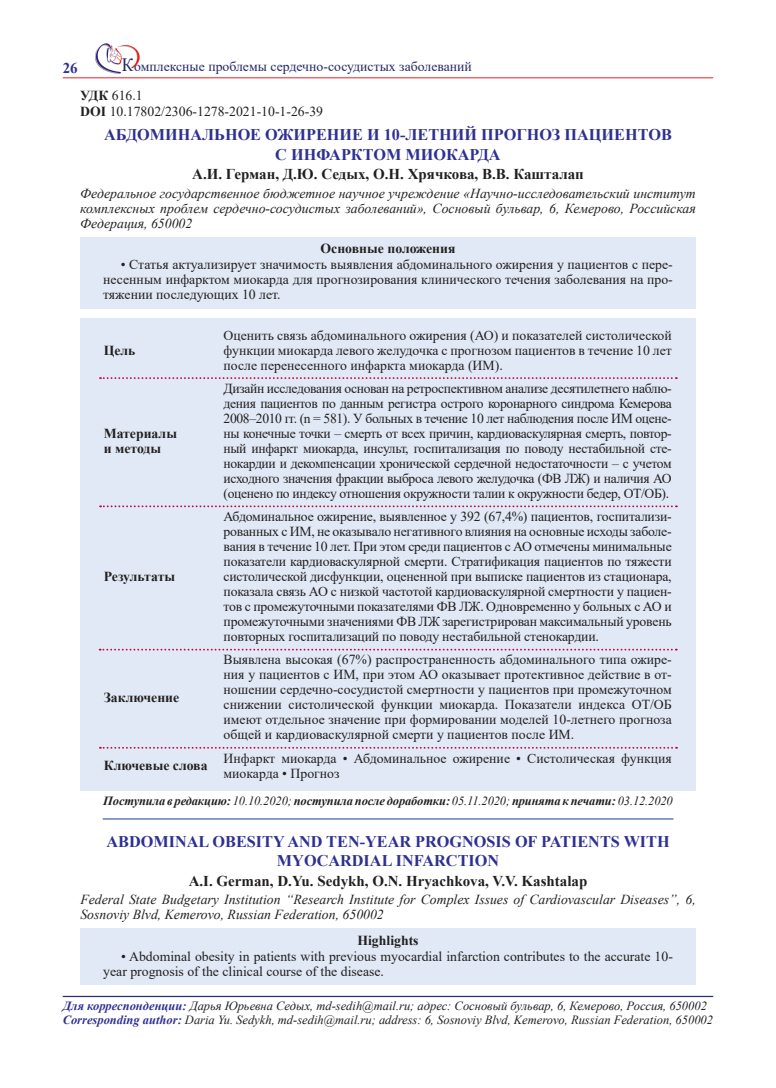
<style>
.page{position:relative;width:776px;height:1088px;background:#fff}
.page>*{position:absolute;margin:0;border:0;box-sizing:border-box;transform-origin:0 0}
.t1{font:700 16.25px/19.5px "Times New Roman";color:#2e3092;text-align:center}
.t2{font:700 15px "Times New Roman";color:#231f20}
.t3{font:700 15px "Times New Roman";color:#2e3092}
.t4{font:13.75px/15px "Times New Roman";color:#231f20;text-align:justify}
.t5{font:italic 13.75px/15px "Times New Roman";color:#231f20;text-align:justify}
.t6{font:700 13.75px/15px "Times New Roman";color:#231f20}
.t7{font:13.75px/29.1px "Times New Roman";color:#262966}
.t8{font:italic 12.5px/13.8px "Times New Roman";color:#231f20}
.t9{font:italic 700 12.5px "Times New Roman";letter-spacing:-.01em;color:#231f20}
.s1{font-size:18.75px}
.s2{font-weight:700;color:#231f20}
.s3{color:#231f20}
.s4{font-weight:700}
.s5{font-weight:400}
.s6{font-weight:700;color:#2e3092}
</style>
<div class="page">
<img style="left:96px;top:44px;width:43px;height:30px">
<hr style="left:63px;top:78px;width:650px;height:1px;background:#ee1d23">
<hr style="left:63px;top:996px;width:650px;height:1px;background:#283071">
<div style="left:80px;top:237px;width:616px;height:71px;background:#e0e9f5"></div>
<div style="left:80px;top:318px;width:616px;height:472px;background:#e0e9f5"></div>
<svg style="left:100px;top:377px;width:577px;height:2px"></svg>
<svg style="left:100px;top:505px;width:577px;height:2px"></svg>
<svg style="left:100px;top:649px;width:577px;height:1px"></svg>
<svg style="left:100px;top:747px;width:577px;height:2px"></svg>
<div style="left:80px;top:928px;width:616px;height:57px;background:#e0e9f5"></div>
<hr style="left:103px;top:819px;width:570px;height:1px;background:#0f3d8c">
<p class="t3" style="left:63px;top:57px;width:16px">26</p>
<p class="t7" style="left:80px;top:51px;width:393px;text-indent:42px"><span class="s1">К</span>омплексные проблемы сердечно-сосудистых заболеваний<br><span class="s2">УДК</span> <span class="s3">616.1</span></p>
<p class="t4" style="left:80px;top:103px;width:244px"><span class="s4">DOI</span> 10.17802/2306-1278-2021-10-1-26-39</p>
<p class="t1" style="left:104px;top:125px;width:569px">АБДОМИНАЛЬНОЕ ОЖИРЕНИЕ И 10-ЛЕТНИЙ ПРОГНОЗ ПАЦИЕНТОВ<br>С ИНФАРКТОМ МИОКАРДА</p>
<p class="t2" style="left:192px;top:163px;width:393px">А.И. Герман, Д.Ю. Седых, О.Н. Хрячкова, В.В. Кашталап</p>
<p class="t5" style="left:80px;top:185px;width:617px">Федеральное государственное бюджетное научное учреждение «Научно-исследовательский институт комплексных проблем сердечно-сосудистых заболеваний», Сосновый бульвар, 6, Кемерово, Российская Федерация, 650002</p>
<p class="t6" style="left:321px;top:241px;width:136px">Основные положения</p>
<p class="t4" style="left:103px;top:257px;width:571px;text-indent:18px">• Статья актуализирует значимость выявления абдоминального ожирения у пациентов с пере&shy;несенным инфарктом миокарда для прогнозирования клинического течения заболевания на про&shy;тяжении последующих 10 лет.</p>
<p class="t6" style="left:104px;top:342px;width:33px">Цель</p>
<p class="t6" style="left:104px;top:425px;width:75px">Материалы и методы</p>
<p class="t6" style="left:104px;top:568px;width:73px">Результаты</p>
<p class="t6" style="left:104px;top:689px;width:77px">Заключение</p>
<p class="t4" style="left:224px;top:327px;width:450px">Оценить связь абдоминального ожирения (АО) и показателей систолической функции миокарда левого желудочка с прогнозом пациентов в течение 10 лет после перенесенного инфаркта миокарда (ИМ).</p>
<p class="t4" style="left:224px;top:380px;width:450px">Дизайн исследования основан на ретроспективном анализе десятилетнего наблю&shy;дения пациентов по данным регистра острого коронарного синдрома Кемерова 2008–2010 гг. (n = 581). У больных в течение 10 лет наблюдения после ИМ оцене&shy;ны конечные точки – смерть от всех причин, кардиоваскулярная смерть, повтор&shy;ный инфаркт миокарда, инсульт, госпитализация по поводу нестабильной сте&shy;нокардии и декомпенсации хронической сердечной недостаточности – с учетом исходного значения фракции выброса левого желудочка (ФВ ЛЖ) и наличия АО (оценено по индексу отношения окружности талии к окружности бедер, ОТ/ОБ).</p>
<p class="t4" style="left:224px;top:509px;width:450px">Абдоминальное ожирение, выявленное у 392 (67,4%) пациентов, госпитализи&shy;рованных с ИМ, не оказывало негативного влияния на основные исходы заболе&shy;вания в течение 10 лет. При этом среди пациентов с АО отмечены минимальные показатели кардиоваскулярной смерти. Стратификация пациентов по тяжести систолической дисфункции, оцененной при выписке пациентов из стационара, показала связь АО с низкой частотой кардиоваскулярной смертности у пациен&shy;тов с промежуточными показателями ФВ ЛЖ. Одновременно у больных с АО и промежуточными значениями ФВ ЛЖ зарегистрирован максимальный уровень повторных госпитализаций по поводу нестабильной стенокардии.</p>
<p class="t4" style="left:224px;top:652px;width:450px">Выявлена высокая (67%) распространенность абдоминального типа ожире&shy;ния у пациентов с ИМ, при этом АО оказывает протективное действие в от&shy;ношении сердечно-сосудистой смертности у пациентов при промежуточном снижении систолической функции миокарда. Показатели индекса ОТ/ОБ имеют отдельное значение при формировании моделей 10-летнего прогноза общей и кардиоваскулярной смерти у пациентов после ИМ.</p>
<p class="t6" style="left:104px;top:757px;width:105px">Ключевые слова</p>
<p class="t4" style="left:224px;top:750px;width:450px">Инфаркт миокарда • Абдоминальное ожирение • Систолическая функция миокарда • Прогноз</p>
<p class="t9" style="left:103px;top:792px;width:571px">Поступила в редакцию: <span class="s5">10.10.2020;</span> поступила после доработки: <span class="s5">05.11.2020;</span> принята к печати: <span class="s5">03.12.2020</span></p>
<p class="t1" style="left:106px;top:831px;width:565px">ABDOMINAL OBESITY AND TEN-YEAR PROGNOSIS OF PATIENTS WITH<br>MYOCARDIAL INFARCTION</p>
<p class="t2" style="left:189px;top:870px;width:400px">A.I. German, D.Yu. Sedykh, O.N. Hryachkova, V.V. Kashtalap</p>
<p class="t5" style="left:80px;top:891px;width:617px">Federal State Budgetary Institution “Research Institute for Complex Issues of Cardiovascular Diseases”, 6,<br>Sosnoviy Blvd, Kemerovo, Russian Federation, 650002</p>
<p class="t6" style="left:357px;top:932px;width:63px">Highlights</p>
<p class="t4" style="left:103px;top:948px;width:571px;text-indent:18px">• Abdominal obesity in patients with previous myocardial infarction contributes to the accurate 10- year prognosis of the clinical course of the disease.</p>
<p class="t8" style="left:63px;top:999px;width:652px"><span class="s6">Для корреспонденции:</span> Дарья Юрьевна Седых, md-sedih@mail.ru; адрес: Сосновый бульвар, 6, Кемерово, Россия, 650002<br><span class="s6">Corresponding author:</span> Daria Yu. Sedykh, md-sedih@mail.ru; address: 6, Sosnoviy Blvd, Kemerovo, Russian Federation, 650002</p>
</div>
